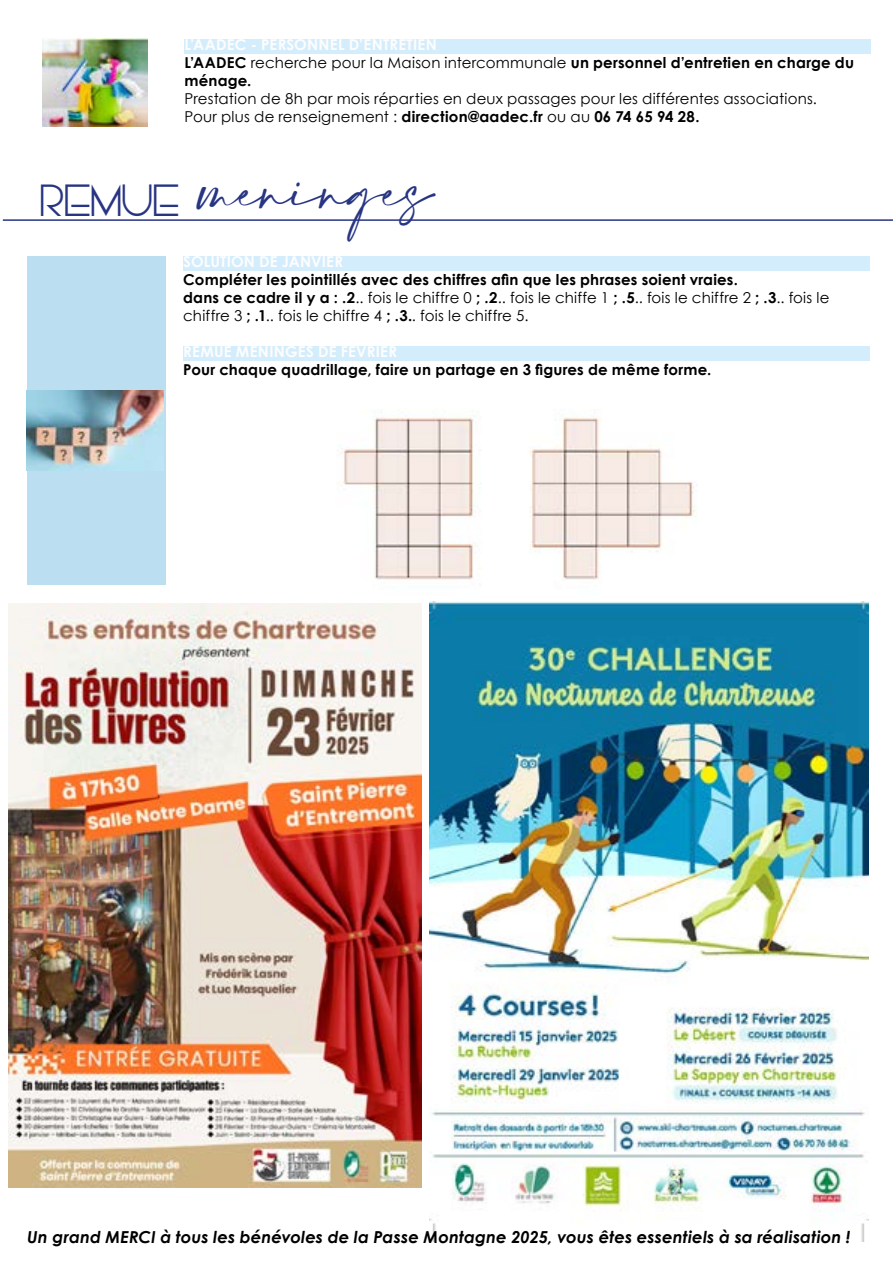
<style>
.page{position:relative;width:893px;height:1263px;background:#fff}
.page>*{position:absolute;margin:0;border:0;box-sizing:border-box;transform-origin:0 0}
.t1{font:45px "Amalfi Coast";color:#283583}
.t2{font:italic 700 16.5px "Century Gothic";letter-spacing:.005em;color:#000}
.t3{font:700 15px/18px "Century Gothic";letter-spacing:.01em;color:#000}
.t4{font:15px/18px "Century Gothic";letter-spacing:.01em;color:#000}
.t5{font:700 15px "Century Gothic";letter-spacing:.015em;color:#fdfdfd}
.s1{color:#fdfdfd}
.s2{font-weight:400}
.s3{font-weight:700}
.s4{font-family:"Vonique 64"}
</style>
<div class="page">
<hr style="left:3px;top:219px;width:890px;height:2px;background:#283583">
<img style="left:42px;top:39px;width:105px;height:87px">
<div style="left:28px;top:256px;width:138px;height:329px;background:#bbdef1"></div>
<img style="left:27px;top:390px;width:137px;height:81px">
<img style="left:9px;top:603px;width:413px;height:584px">
<img style="left:429px;top:602px;width:439px;height:640px">
<div style="left:184px;top:39px;width:687px;height:14px;background:#d4edfc"></div>
<div style="left:183px;top:256px;width:687px;height:15px;background:#d4edfc"></div>
<div style="left:183px;top:346px;width:687px;height:15px;background:#d4edfc"></div>
<img style="left:337px;top:410px;width:359px;height:170px">
<p class="t3" style="left:184px;top:35px;width:671px"><span class="s1">L’AADEC - PERSONNEL D’ENTRETIEN<br></span>L’AADEC <span class="s2">recherche pour la Maison intercommunale</span> un personnel d’entretien en charge du ménage.</p>
<p class="t4" style="left:184px;top:90px;width:634px">Prestation de 8h par mois réparties en deux passages pour les différentes associations.<br>Pour plus de renseignement : <span class="s3">direction@aadec.fr</span> ou au <span class="s3">06 74 65 94 28.</span></p>
<h1 class="t1" style="left:41px;top:165px;width:394px"><span class="s4">REMUE</span> méninges</h1>
<p class="t5" style="left:183px;top:251px;width:161px">SOLUTION DE JANVIER</p>
<p class="t3" style="left:183px;top:270px;width:648px">Compléter les pointillés avec des chiffres afin que les phrases soient vraies.<br>dans ce cadre il y a : .2<span class="s2">.. fois le chiffre 0</span> ; .2<span class="s2">.. fois le chiffe 1</span> ; .5<span class="s2">.. fois le chiffre 2</span> ; .3<span class="s2">.. fois le chiffre 3</span> ; .1<span class="s2">.. fois le chiffre 4</span> ; .3.<span class="s2">. fois le chiffre 5.</span></p>
<p class="t5" style="left:183px;top:341px;width:215px">REMUE MÉNINGES DE FÉVRIER</p>
<p class="t3" style="left:183px;top:360px;width:530px">Pour chaque quadrillage, faire un partage en 3 figures de même forme.</p>
<p class="t2" style="left:27px;top:1224px;width:825px">Un grand MERCI à tous les bénévoles de la Passe Montagne 2025, vous êtes essentiels à sa réalisation !</p>
</div>
